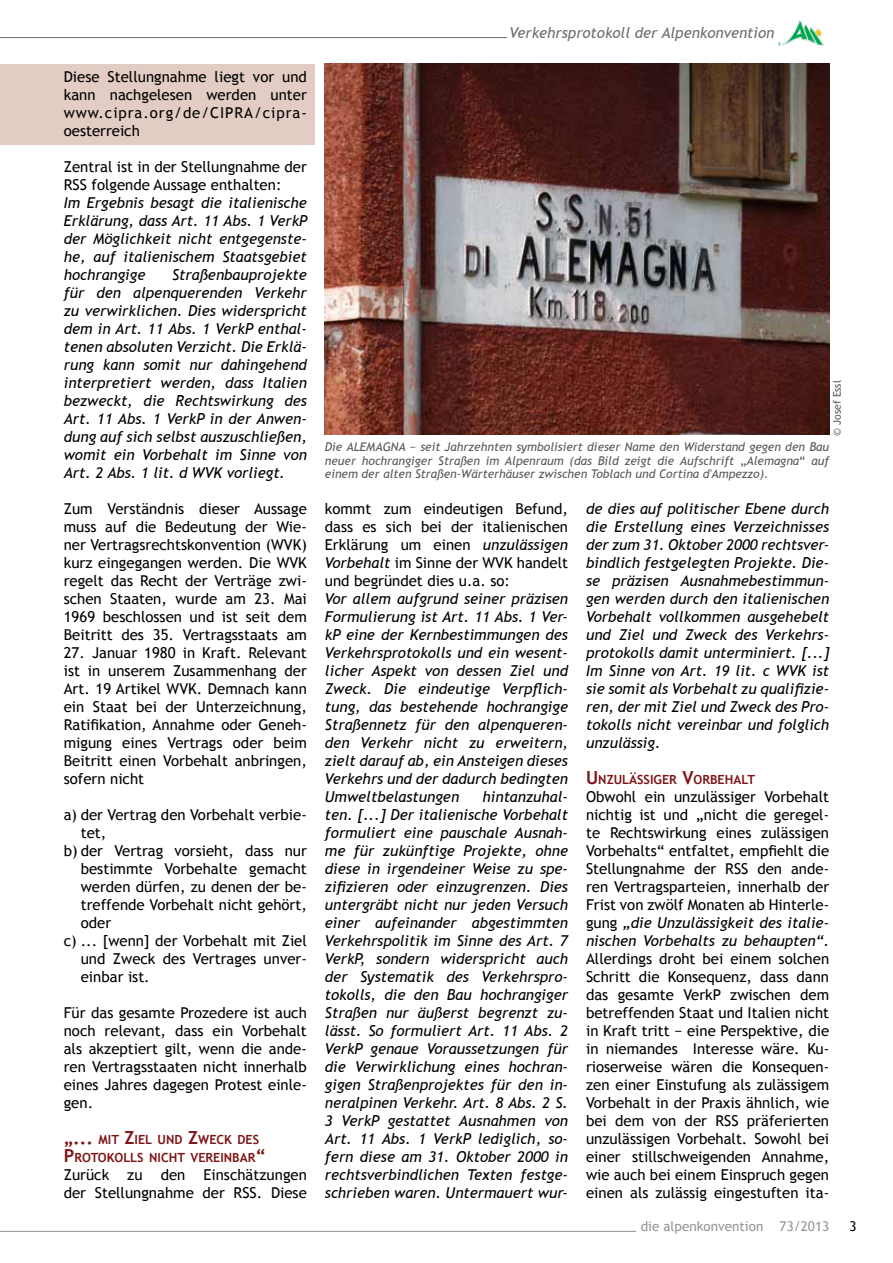
<style>
.page{position:relative;width:893px;height:1263px;background:#fff}
.page>*{position:absolute;margin:0;border:0;box-sizing:border-box;transform-origin:0 0}
.t1{font:italic 15px/18px "Trebuchet MS";color:#000;text-align:justify}
.t2{font:15px/18px "Trebuchet MS";color:#000;text-align:justify}
.t3{font:italic 15px "Trebuchet MS";color:#6d6e71}
.t4{font:13.5px "Trebuchet MS";color:#939598}
.t5{font:13.5px "Trebuchet MS";color:#000}
.t6{font:700 12.6px/18px "Trebuchet MS";color:#7e1416}
.t7{font:italic 12px/13.5px "Trebuchet MS";color:#58595b;text-align:justify}
.t8{font:10.5px "Trebuchet MS";color:#58595b}
.s1{font-size:18px}
.s2{font-style:normal}
.s3{font-style:italic}
</style>
<div class="page">
<div style="left:0;top:64px;width:315px;height:81px;background:#e2ccc3"></div>
<hr style="left:0;top:1231px;width:636px;height:1px;background:#939598">
<img style="left:778px;top:20px;width:46px;height:26px">
<hr style="left:0;top:37px;width:507px;height:1px;background:#6d6e71">
<img style="left:325px;top:64px;width:504px;height:371px">
<p class="t2" style="left:64px;top:68px;width:245px">Diese Stellungnahme liegt vor und kann nachgelesen werden unter www.cipra.org/de/CIPRA/cipra&shy;oesterreich</p>
<p class="t2" style="left:64px;top:158px;width:245px">Zentral ist in der Stellungnahme der<br>RSS folgende Aussage enthalten:</p>
<p class="t1" style="left:64px;top:194px;width:245px">Im Ergebnis besagt die italienische Erklärung, dass Art. 11 Abs. 1 VerkP der Möglichkeit nicht entgegenste&shy;he, auf italienischem Staatsgebiet hochrangige</p>
<p class="t1" style="left:64px;top:266px;width:245px;text-indent:108px">Straßenbauprojekte für den alpenquerenden Verkehr zu verwirklichen. Dies widerspricht dem in Art. 11 Abs. 1 VerkP enthal&shy;tenen absoluten Verzicht. Die Erklä&shy;rung kann somit nur dahingehend interpretiert werden, dass Italien bezweckt, die Rechtswirkung des Art. 11 Abs. 1 VerkP in der Anwen&shy;dung auf sich selbst auszuschließen, womit ein Vorbehalt im Sinne von Art. 2 Abs. 1 lit. d WVK vorliegt.</p>
<p class="t2" style="left:64px;top:500px;width:245px">Zum Verständnis dieser Aussage muss auf die Bedeutung der Wie&shy;ner Vertragsrechtskonvention (WVK) kurz eingegangen werden. Die WVK regelt das Recht der Verträge zwi&shy;schen Staaten, wurde am 23. Mai 1969 beschlossen und ist seit dem Beitritt des 35. Vertragsstaats am</p>
<p class="t2" style="left:64px;top:644px;width:245px">27. Januar 1980 in Kraft. Relevant ist in unserem Zusammenhang der Art. 19 Artikel WVK. Demnach kann ein Staat bei der Unterzeichnung, Ratifikation, Annahme oder Geneh&shy;migung eines Vertrags oder beim Beitritt einen Vorbehalt anbringen, sofern nicht</p>
<p class="t2" style="left:64px;top:806px;width:245px">a) der Vertrag den Vorbehalt verbie-</p>
<p class="t2" style="left:81px;top:824px;width:27px">tet,</p>
<p class="t2" style="left:64px;top:842px;width:245px">b) der Vertrag vorsieht, dass nur</p>
<p class="t2" style="left:81px;top:860px;width:228px">bestimmte Vorbehalte gemacht</p>
<p class="t2" style="left:81px;top:878px;width:228px">werden dürfen, zu denen der be-</p>
<p class="t2" style="left:81px;top:896px;width:228px">treffende Vorbehalt nicht gehört,</p>
<p class="t2" style="left:81px;top:914px;width:32px">oder</p>
<p class="t2" style="left:64px;top:932px;width:245px">c) ... [wenn] der Vorbehalt mit Ziel</p>
<p class="t2" style="left:81px;top:950px;width:228px">und Zweck des Vertrages unver-</p>
<p class="t2" style="left:81px;top:968px;width:71px">einbar ist.</p>
<p class="t2" style="left:64px;top:1004px;width:245px">Für das gesamte Prozedere ist auch noch relevant, dass ein Vorbehalt als akzeptiert gilt, wenn die ande&shy;ren Vertragsstaaten nicht innerhalb eines Jahres dagegen Protest einle&shy;gen.</p>
<p class="t6" style="left:64px;top:1130px;width:204px"><span class="s1">„...</span> MIT <span class="s1">Z</span>IEL UND <span class="s1">Z</span>WECK DES<br><span class="s1">P</span>ROTOKOLLS NICHT VEREINBAR<span class="s1">“</span></p>
<p class="t2" style="left:64px;top:1166px;width:245px">Zurück zu den Einschätzungen der Stellungnahme der RSS. Diese</p>
<p class="t3" style="left:510px;top:24px;width:266px">Verkehrsprotokoll der Alpenkonvention</p>
<p class="t8" style="left:831px;top:436px;width:57px;rotate:-90deg">© Josef Essl</p>
<p class="t7" style="left:325px;top:440px;width:506px">Die ALEMAGNA − seit Jahrzehnten symbolisiert dieser Name den Widerstand gegen den Bau neuer hochrangiger Straßen im Alpenraum (das Bild zeigt die Aufschrift <span class="s2">„</span>Alemagna<span class="s2">“</span> auf einem der alten Straßen-Wärterhäuser zwischen Toblach und Cortina d'Ampezzo).</p>
<p class="t2" style="left:325px;top:500px;width:245px">kommt zum eindeutigen Befund, dass es sich bei der italienischen Erklärung um einen <span class="s3">unzulässigen Vorbehalt</span> im Sinne der WVK handelt und begründet dies u.a. so:</p>
<p class="t1" style="left:325px;top:590px;width:245px">Vor allem aufgrund seiner präzisen Formulierung ist Art. 11 Abs. 1 Ver&shy;kP eine der Kernbestimmungen des Verkehrsprotokolls und ein wesent&shy;licher Aspekt von dessen Ziel und Zweck. Die eindeutige Verpflich&shy;tung, das bestehende hochrangige Straßennetz für den alpenqueren&shy;den Verkehr nicht zu erweitern, zielt darauf ab, ein Ansteigen dieses Verkehrs und der dadurch bedingten Umweltbelastungen</p>
<p class="t1" style="left:325px;top:788px;width:245px;text-indent:158px">hintanzuhal&shy;ten. [...] Der italienische Vorbehalt formuliert eine pauschale Ausnah&shy;me für zukünftige Projekte, ohne diese in irgendeiner Weise zu spe&shy;zifizieren oder einzugrenzen. Dies untergräbt nicht nur jeden Versuch einer aufeinander abgestimmten Verkehrspolitik im Sinne des Art. 7<br>VerkP, sondern widerspricht auch der Systematik des Verkehrspro&shy;tokolls, die den Bau hochrangiger Straßen nur äußerst begrenzt zu&shy;lässt. So formuliert Art. 11 Abs. 2<br>VerkP genaue Voraussetzungen für die Verwirklichung eines hochran&shy;gigen Straßenprojektes für den in&shy;neralpinen Verkehr. Art. 8 Abs. 2 S.<br>3 VerkP gestattet Ausnahmen von Art. 11 Abs. 1 VerkP lediglich, so&shy;fern diese am 31. Oktober 2000 in rechtsverbindlichen Texten festge&shy;schrieben waren. Untermauert wur-</p>
<p class="t1" style="left:586px;top:500px;width:245px">de dies auf politischer Ebene durch die Erstellung eines Verzeichnisses der zum 31. Oktober 2000 rechtsver&shy;bindlich festgelegten Projekte. Die&shy;se präzisen Ausnahmebestimmun&shy;gen werden durch den italienischen Vorbehalt vollkommen ausgehebelt und Ziel und Zweck des Verkehrs&shy;protokolls damit unterminiert. [...] Im Sinne von Art. 19 lit. c WVK ist sie somit als Vorbehalt zu qualifizie&shy;ren, der mit Ziel und Zweck des Pro&shy;tokolls nicht vereinbar und folglich unzulässig.</p>
<p class="t6" style="left:586px;top:770px;width:171px"><span class="s1">U</span> NZULÄSSIGER <span class="s1">V</span>ORBEHALT</p>
<p class="t2" style="left:586px;top:788px;width:245px">Obwohl ein unzulässiger Vorbehalt nichtig ist und „nicht die geregel&shy;te Rechtswirkung eines zulässigen Vorbehalts“ entfaltet, empfiehlt die Stellungnahme der RSS den ande&shy;ren Vertragsparteien, innerhalb der Frist von zwölf Monaten ab Hinterle&shy;gung <span class="s3">„die Unzulässigkeit des italie&shy;nischen Vorbehalts zu behaupten“.</span></p>
<p class="t2" style="left:586px;top:950px;width:245px">Allerdings droht bei einem solchen Schritt die Konsequenz, dass dann das gesamte VerkP zwischen dem betreffenden Staat und Italien nicht in Kraft tritt − eine Perspektive, die in niemandes Interesse wäre. Ku&shy;rioserweise wären die Konsequen&shy;zen einer Einstufung als zulässigem Vorbehalt in der Praxis ähnlich, wie bei dem von der RSS präferierten unzulässigen Vorbehalt. Sowohl bei einer stillschweigenden Annahme, wie auch bei einem Einspruch gegen einen als zulässig eingestuften ita-</p>
<p class="t4" style="left:641px;top:1218px;width:190px">die alpenkonvention 73/2013</p>
<p class="t5" style="left:849px;top:1218px;width:9px">3</p>
</div>
